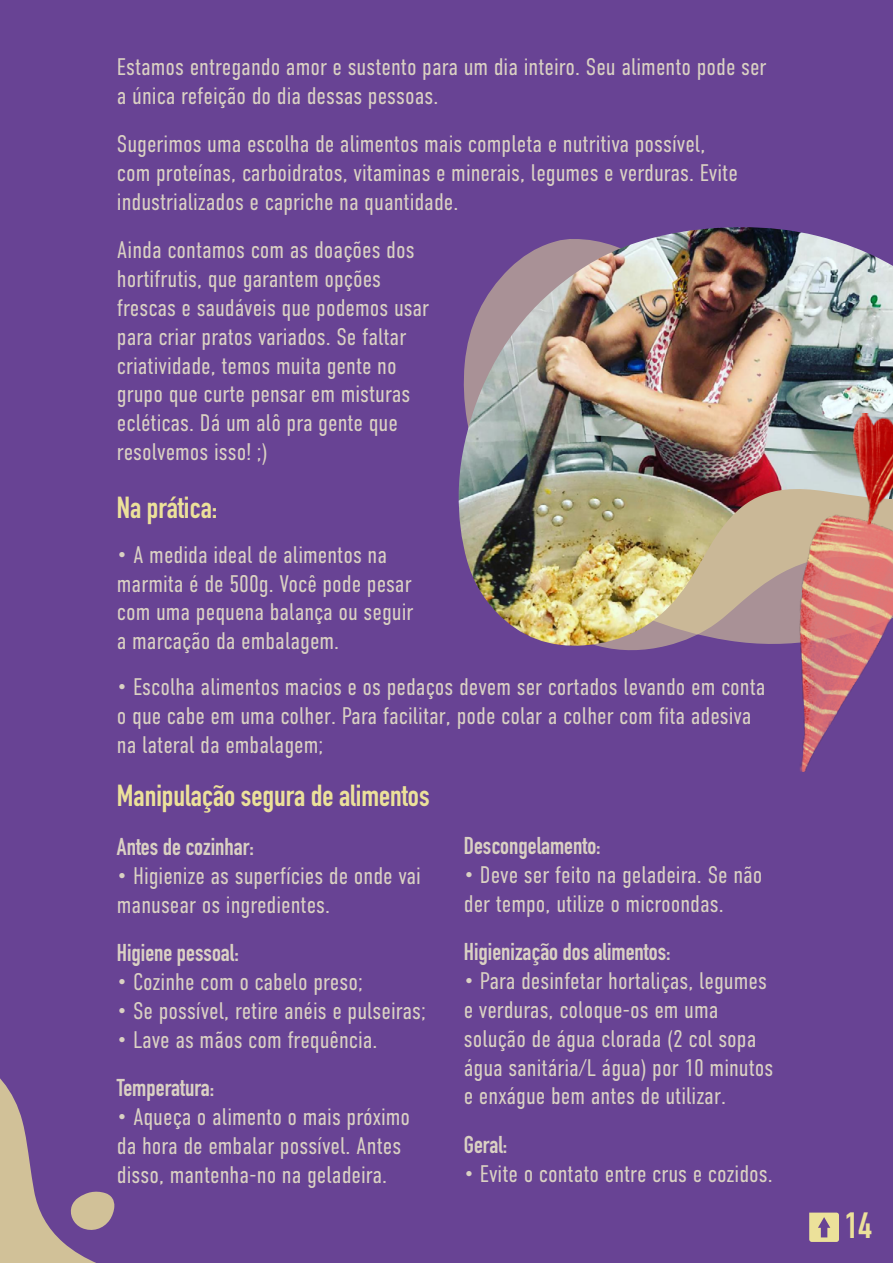
<style>
.page{position:relative;width:893px;height:1263px;background:#684394}
.page>*{position:absolute;margin:0;border:0;box-sizing:border-box;transform-origin:0 0}
.t1{font:700 36px "DIN Condensed";color:#ece19a}
.t2{font:700 30px "DIN Condensed";color:#ece19a}
.t3{font:300 24px/28.8px "DIN Condensed";color:#dad1c3}
.t4{font:700 24px "DIN Condensed";color:#dad1c3}
</style>
<div class="page">
<img style="left:458px;top:227px;width:435px;height:421px">
<img style="left:786px;top:412px;width:107px;height:360px">
<svg style="left:0;top:1078px;width:115px;height:185px"></svg>
<svg style="left:809px;top:1212px;width:30px;height:30px"></svg>
<p class="t3" style="left:117px;top:52px;width:651px">Estamos entregando amor e sustento para um dia inteiro. Seu alimento pode ser a única refeição do dia dessas pessoas.</p>
<p class="t3" style="left:117px;top:130px;width:622px">Sugerimos uma escolha de alimentos mais completa e nutritiva possível, com proteínas, carboidratos, vitaminas e minerais, legumes e verduras. Evite industrializados e capriche na quantidade.</p>
<p class="t3" style="left:117px;top:236px;width:314px">Ainda contamos com as doações dos hortifrutis, que garantem opções frescas e saudáveis que podemos usar para criar pratos variados. Se faltar criatividade, temos muita gente no grupo que curte pensar em misturas ecléticas. Dá um alô pra gente que resolvemos isso! ;)</p>
<p class="t2" style="left:117px;top:487px;width:102px">Na prática:</p>
<p class="t3" style="left:117px;top:540px;width:298px">• A medida ideal de alimentos na marmita é de 500g. Você pode pesar com uma pequena balança ou seguir a marcação da embalagem.</p>
<p class="t3" style="left:117px;top:672px;width:650px">• Escolha alimentos macios e os pedaços devem ser cortados levando em conta o que cabe em uma colher. Para facilitar, pode colar a colher com fita adesiva na lateral da embalagem;</p>
<p class="t2" style="left:117px;top:775px;width:314px">Manipulação segura de alimentos</p>
<p class="t4" style="left:117px;top:830px;width:138px">Antes de cozinhar:</p>
<p class="t3" style="left:117px;top:861px;width:305px">• Higienize as superfícies de onde vai manusear os ingredientes.</p>
<p class="t4" style="left:117px;top:937px;width:123px">Higiene pessoal:</p>
<p class="t3" style="left:117px;top:967px;width:248px">• Cozinhe com o cabelo preso;</p>
<p class="t3" style="left:117px;top:996px;width:311px">• Se possível, retire anéis e pulseiras;</p>
<p class="t3" style="left:117px;top:1025px;width:262px">• Lave as mãos com frequência.</p>
<p class="t4" style="left:117px;top:1072px;width:99px">Temperatura:</p>
<p class="t3" style="left:117px;top:1102px;width:295px">• Aqueça o alimento o mais próximo da hora de embalar possível. Antes disso, mantenha-no na geladeira.</p>
<p class="t4" style="left:464px;top:829px;width:138px">Descongelamento:</p>
<p class="t3" style="left:464px;top:860px;width:300px">• Deve ser feito na geladeira. Se não der tempo, utilize o microondas.</p>
<p class="t4" style="left:464px;top:936px;width:208px">Higienização dos alimentos:</p>
<p class="t3" style="left:464px;top:966px;width:311px">• Para desinfetar hortaliças, legumes e verduras, coloque-os em uma solução de água clorada (2 col sopa água sanitária/L água) por 10 minutos e enxágue bem antes de utilizar.</p>
<p class="t4" style="left:464px;top:1128px;width:45px">Geral:</p>
<p class="t3" style="left:464px;top:1159px;width:311px">• Evite o contato entre crus e cozidos.</p>
<h1 class="t1" style="left:845px;top:1201px;width:28px">14</h1>
</div>
